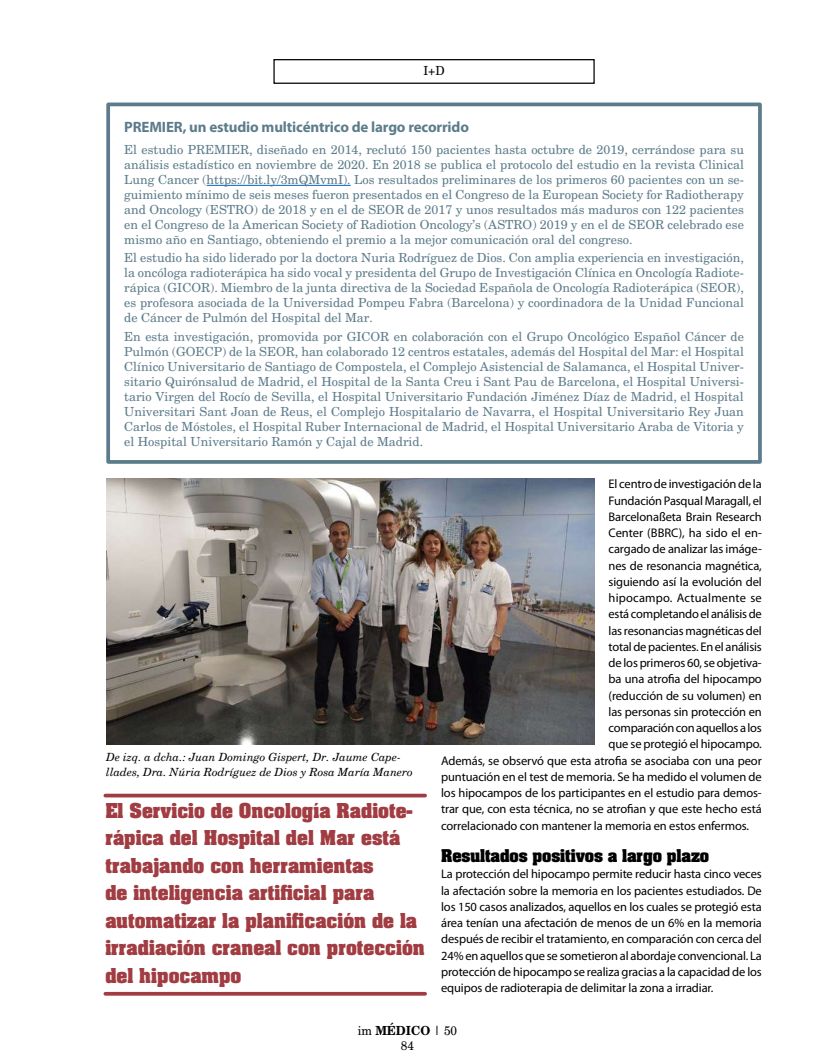
<style>
.page{position:relative;width:815px;height:1063px;background:#fff}
.page>*{position:absolute;margin:0;border:0;box-sizing:border-box;transform-origin:0 0}
.t1{font:700 17.5px/27.5px "Aardvark";color:#a13d42}
.t2{font:700 15px "Myriad Pro";letter-spacing:-.01em;color:#5d7c8b}
.t3{font:700 15px "Aardvark";letter-spacing:-.01em;color:#000}
.t4{font:12.5px/15px "New Brunswick";color:#5d7c8b;text-align:justify}
.t5{font:12.5px/16.2px "Myriad Pro";letter-spacing:-.01em;color:#000;text-align:justify}
.t6{font:12.5px "Myriad Pro";letter-spacing:.015em;color:#000}
.t7{font:12.5px/15px "New Brunswick";color:#000;text-align:center;scale:.95 1}
.t8{font:italic 11.25px/15px "New Brunswick";color:#000}
.s1{font-weight:700}
</style>
<div class="page">
<div style="left:273px;top:59px;width:322px;height:25px;border:1px solid #000"></div>
<hr style="left:207px;top:185px;width:144px;height:1px;background:#0563c1">
<div style="left:106px;top:103px;width:656px;height:361px;border:4px solid #5d7c8b"></div>
<img style="left:106px;top:478px;width:488px;height:267px">
<hr style="left:105px;top:794px;width:320px;height:3px;background:#a13d42">
<svg style="left:105px;top:992px;width:320px;height:4px"></svg>
<p class="t7" style="left:423px;top:63px;width:24px">I+D</p>
<p class="t2" style="left:124px;top:117px;width:346px">PREMIER, un estudio multicéntrico de largo recorrido</p>
<p class="t4" style="left:124px;top:142px;width:621px">El estudio PREMIER, diseñado en 2014, reclutó 150 pacientes hasta octubre de 2019, cerrándose para su análisis estadístico en noviembre de 2020. En 2018 se publica el protocolo del estudio en la revista Clinical Lung Cancer (https://bit.ly/3mQMvmI). Los resultados preliminares de los primeros 60 pacientes con un se&shy;guimiento mínimo de seis meses fueron presentados en el Congreso de la European Society for Radiotherapy and Oncology (ESTRO) de 2018 y en el de SEOR de 2017 y unos resultados más maduros con 122 pacientes en el Congreso de la American Society of Radiotion Oncology’s (ASTRO) 2019 y en el de SEOR celebrado ese mismo año en Santiago, obteniendo el premio a la mejor comunicación oral del congreso.</p>
<p class="t4" style="left:124px;top:250px;width:621px">El estudio ha sido liderado por la doctora Nuria Rodríguez de Dios. Con amplia experiencia en investigación, la oncóloga radioterápica ha sido vocal y presidenta del Grupo de Investigación Clínica en Oncología Radiote&shy;rápica (GICOR). Miembro de la junta directiva de la Sociedad Española de Oncología Radioterápica (SEOR), es profesora asociada de la Universidad Pompeu Fabra (Barcelona) y coordinadora de la Unidad Funcional de Cáncer de Pulmón del Hospital del Mar.</p>
<p class="t4" style="left:124px;top:329px;width:621px">En esta investigación, promovida por GICOR en colaboración con el Grupo Oncológico Español Cáncer de Pulmón (GOECP) de la SEOR, han colaborado 12 centros estatales, además del Hospital del Mar: el Hospital Clínico Universitario de Santiago de Compostela, el Complejo Asistencial de Salamanca, el Hospital Univer&shy;sitario Quirónsalud de Madrid, el Hospital de la Santa Creu i Sant Pau de Barcelona, el Hospital Universi&shy;tario Virgen del Rocío de Sevilla, el Hospital Universitario Fundación Jiménez Díaz de Madrid, el Hospital Universitari Sant Joan de Reus, el Complejo Hospitalario de Navarra, el Hospital Universitario Rey Juan Carlos de Móstoles, el Hospital Ruber Internacional de Madrid, el Hospital Universitario Araba de Vitoria y el Hospital Universitario Ramón y Cajal de Madrid.</p>
<p class="t5" style="left:609px;top:476px;width:155px">El centro de investigación de la</p>
<p class="t5" style="left:609px;top:492px;width:155px">Fundación Pasqual Maragall, el</p>
<p class="t5" style="left:609px;top:508px;width:155px">Barcelonaßeta Brain Research</p>
<p class="t5" style="left:609px;top:525px;width:155px">Center (BBRC), ha sido el en-</p>
<p class="t5" style="left:609px;top:541px;width:155px">cargado de analizar las imáge-</p>
<p class="t5" style="left:609px;top:557px;width:155px">nes de resonancia magnética,</p>
<p class="t5" style="left:609px;top:573px;width:155px">siguiendo así la evolución del</p>
<p class="t6" style="left:609px;top:590px;width:155px">hipocampo. Actualmente se</p>
<p class="t5" style="left:609px;top:606px;width:155px">está completando el análisis de</p>
<p class="t5" style="left:609px;top:622px;width:155px">las resonancias magnéticas del</p>
<p class="t5" style="left:609px;top:638px;width:155px">total de pacientes. En el análisis</p>
<p class="t5" style="left:609px;top:655px;width:155px">de los primeros 60, se objetiva-</p>
<p class="t5" style="left:609px;top:671px;width:155px">ba una atrofia del hipocampo</p>
<p class="t5" style="left:609px;top:687px;width:155px">(reducción de su volumen) en</p>
<p class="t5" style="left:609px;top:703px;width:155px">las personas sin protección en</p>
<p class="t5" style="left:609px;top:720px;width:155px">comparación con aquellos a los</p>
<p class="t5" style="left:609px;top:736px;width:155px">que se protegió el hipocampo.</p>
<p class="t5" style="left:441px;top:752px;width:322px">Además, se observó que esta atrofia se asociaba con una peor</p>
<p class="t5" style="left:441px;top:768px;width:322px">puntuación en el test de memoria. Se ha medido el volumen de</p>
<p class="t5" style="left:441px;top:785px;width:322px">los hipocampos de los participantes en el estudio para demos-</p>
<p class="t5" style="left:441px;top:801px;width:322px">trar que, con esta técnica, no se atrofian y que este hecho está</p>
<p class="t5" style="left:441px;top:817px;width:309px">correlacionado con mantener la memoria en estos enfermos.</p>
<p class="t3" style="left:441px;top:845px;width:270px">Resultados positivos a largo plazo</p>
<p class="t5" style="left:441px;top:866px;width:322px">La protección del hipocampo permite reducir hasta cinco veces la afectación sobre la memoria en los pacientes estudiados. De los 150 casos analizados, aquellos en los cuales se protegió esta área tenían una afectación de menos de un 6% en la memoria después de recibir el tratamiento, en comparación con cerca del 24% en aquellos que se sometieron al abordaje convencional. La protección de hipocampo se realiza gracias a la capacidad de los equipos de radioterapia de delimitar la zona a irradiar.</p>
<p class="t8" style="left:106px;top:749px;width:308px">De izq. a dcha.: Juan Domingo Gispert, Dr. Jaume Cape&shy;llades, Dra. Núria Rodríguez de Dios y Rosa María Manero</p>
<h1 class="t1" style="left:105px;top:796px;width:321px">El Servicio de Oncología Radiote&shy;rápica del Hospital del Mar está trabajando con herramientas<br>de inteligencia artificial para automatizar la planificación de la irradiación craneal con protección del hipocampo</h1>
<p class="t7" style="left:358px;top:1023px;width:106px">im <span class="s1">MÉDICO</span> | 50<br>84</p>
</div>
